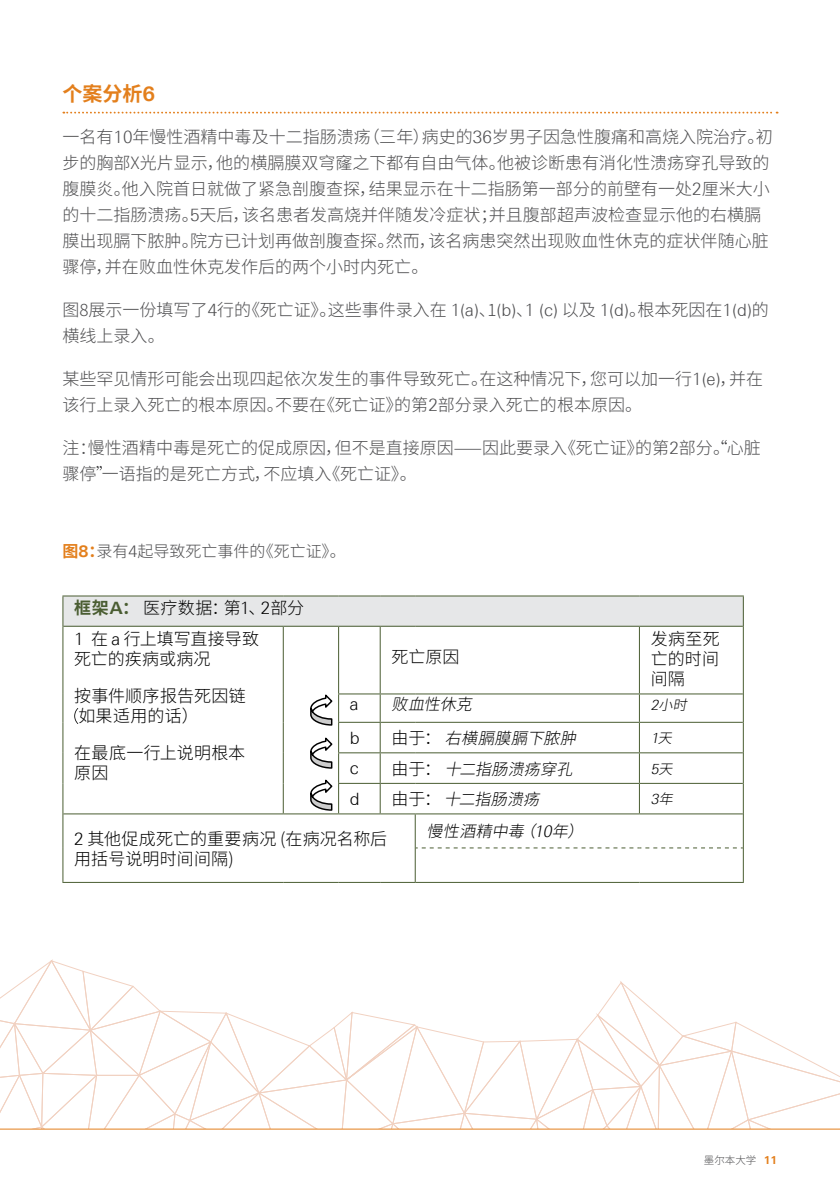
<style>
.page{position:relative;width:840px;height:1191px;background:#fff}
.page>*{position:absolute;margin:0;border:0;box-sizing:border-box;transform-origin:0 0}
.t1{font:700 20px "Source Han Sans CN";color:#e37f1c}
.t2{font:300 17px/26px "Source Han Sans CN";color:#4d4d4f}
.t3{font:300 17px/20px "Source Han Sans CN";letter-spacing:.005em;color:#000}
.t4{font:300 17px "Linotype Univers 330";color:#000}
.t5{font:italic 300 16px "Source Han Sans CN";color:#000}
.t6{font:300 16px "Source Han Sans CN";color:#4d4d4f}
.t7{font:italic 300 14px "Linotype Univers 330";color:#000}
.t8{font:italic 300 14px "Source Han Sans CN";color:#000}
.t9{font:300 10.4px "Source Han Sans CN";color:#4d4d4f}
.s1{font-family:"Linotype Univers 630"}
.s2{font-family:"Linotype Univers 330"}
.s3{font-weight:700;color:#e37f1c}
.s4{font-family:"Linotype Univers 630";font-weight:700;color:#e37f1c}
.s5{font-weight:700;color:#4a5d32}
.s6{font-family:"Linotype Univers 630";font-weight:700;color:#4a5d32}
.s7{font-style:normal;font-size:17px}
.s8{font-family:"Source Han Sans CN"}
.s9{font-family:"Linotype Univers 630";font-weight:700;font-size:11px;color:#e37f1c}
</style>
<div class="page">
<svg style="left:63px;top:112px;width:714px;height:2px"></svg>
<svg style="left:721px;top:440px;width:5px;height:4px"></svg>
<svg style="left:96px;top:466px;width:6px;height:4px"></svg>
<svg style="left:0;top:959px;width:839px;height:169px"></svg>
<hr style="left:0;top:1128px;width:839px;height:1px;background:#e37f1c">
<div style="left:63px;top:596px;width:679px;height:30px;background:#e6e7e8"></div>
<hr style="left:62px;top:595px;width:221px;height:1px;background:#4a5d32">
<hr style="left:62px;top:596px;width:1px;height:30px;background:#4a5d32">
<hr style="left:283px;top:595px;width:55px;height:1px;background:#4a5d32">
<hr style="left:338px;top:595px;width:42px;height:1px;background:#4a5d32">
<hr style="left:380px;top:595px;width:35px;height:1px;background:#4a5d32">
<hr style="left:415px;top:595px;width:224px;height:1px;background:#4a5d32">
<hr style="left:639px;top:595px;width:104px;height:1px;background:#4a5d32">
<hr style="left:742px;top:596px;width:1px;height:30px;background:#4a5d32">
<hr style="left:62px;top:626px;width:1px;height:68px;background:#4a5d32">
<svg style="left:62px;top:694px;width:1px;height:28px"></svg>
<hr style="left:62px;top:722px;width:1px;height:31px;background:#4a5d32">
<hr style="left:62px;top:753px;width:1px;height:30px;background:#4a5d32">
<hr style="left:62px;top:783px;width:1px;height:31px;background:#4a5d32">
<hr style="left:742px;top:626px;width:1px;height:68px;background:#4a5d32">
<svg style="left:742px;top:694px;width:1px;height:28px"></svg>
<hr style="left:742px;top:722px;width:1px;height:31px;background:#4a5d32">
<hr style="left:742px;top:753px;width:1px;height:30px;background:#4a5d32">
<hr style="left:742px;top:783px;width:1px;height:31px;background:#4a5d32">
<hr style="left:62px;top:814px;width:1px;height:34px;background:#4a5d32">
<hr style="left:62px;top:848px;width:1px;height:34px;background:#4a5d32">
<hr style="left:62px;top:882px;width:221px;height:1px;background:#4a5d32">
<hr style="left:283px;top:882px;width:55px;height:1px;background:#4a5d32">
<hr style="left:338px;top:882px;width:42px;height:1px;background:#4a5d32">
<hr style="left:380px;top:882px;width:35px;height:1px;background:#4a5d32">
<hr style="left:742px;top:814px;width:1px;height:34px;background:#4a5d32">
<hr style="left:742px;top:848px;width:1px;height:34px;background:#4a5d32">
<hr style="left:415px;top:882px;width:224px;height:1px;background:#4a5d32">
<hr style="left:639px;top:882px;width:104px;height:1px;background:#4a5d32">
<hr style="left:63px;top:626px;width:220px;height:1px;background:#4a5d32">
<hr style="left:282px;top:627px;width:1px;height:67px;background:#4a5d32">
<svg style="left:282px;top:694px;width:1px;height:28px"></svg>
<hr style="left:282px;top:722px;width:1px;height:31px;background:#4a5d32">
<hr style="left:282px;top:753px;width:1px;height:30px;background:#4a5d32">
<hr style="left:282px;top:783px;width:1px;height:30px;background:#4a5d32">
<hr style="left:283px;top:626px;width:55px;height:1px;background:#4a5d32">
<hr style="left:338px;top:627px;width:1px;height:66px;background:#4a5d32">
<hr style="left:338px;top:626px;width:42px;height:1px;background:#4a5d32">
<hr style="left:379px;top:627px;width:1px;height:66px;background:#4a5d32">
<hr style="left:380px;top:626px;width:35px;height:1px;background:#4a5d32">
<hr style="left:415px;top:626px;width:224px;height:1px;background:#4a5d32">
<hr style="left:638px;top:627px;width:1px;height:66px;background:#4a5d32">
<hr style="left:639px;top:626px;width:103px;height:1px;background:#4a5d32">
<hr style="left:338px;top:693px;width:42px;height:1px;background:#4a5d32">
<hr style="left:380px;top:693px;width:35px;height:1px;background:#4a5d32">
<hr style="left:415px;top:693px;width:224px;height:1px;background:#4a5d32">
<hr style="left:639px;top:693px;width:103px;height:1px;background:#4a5d32">
<svg style="left:310px;top:691px;width:29px;height:78px"></svg>
<hr style="left:338px;top:722px;width:42px;height:1px;background:#4a5d32">
<svg style="left:379px;top:694px;width:1px;height:58px"></svg>
<hr style="left:380px;top:722px;width:35px;height:1px;background:#4a5d32">
<hr style="left:415px;top:722px;width:224px;height:1px;background:#4a5d32">
<svg style="left:638px;top:694px;width:1px;height:58px"></svg>
<hr style="left:639px;top:722px;width:103px;height:1px;background:#4a5d32">
<hr style="left:338px;top:753px;width:1px;height:30px;background:#4a5d32">
<hr style="left:338px;top:752px;width:42px;height:1px;background:#4a5d32">
<hr style="left:379px;top:753px;width:1px;height:30px;background:#4a5d32">
<hr style="left:380px;top:752px;width:35px;height:1px;background:#4a5d32">
<hr style="left:415px;top:752px;width:224px;height:1px;background:#4a5d32">
<hr style="left:638px;top:753px;width:1px;height:30px;background:#4a5d32">
<hr style="left:639px;top:752px;width:103px;height:1px;background:#4a5d32">
<svg style="left:310px;top:776px;width:29px;height:37px"></svg>
<hr style="left:338px;top:783px;width:42px;height:1px;background:#4a5d32">
<svg style="left:379px;top:784px;width:1px;height:29px"></svg>
<hr style="left:380px;top:783px;width:35px;height:1px;background:#4a5d32">
<hr style="left:415px;top:783px;width:224px;height:1px;background:#4a5d32">
<svg style="left:638px;top:784px;width:1px;height:29px"></svg>
<hr style="left:639px;top:783px;width:103px;height:1px;background:#4a5d32">
<hr style="left:63px;top:813px;width:220px;height:1px;background:#4a5d32">
<hr style="left:283px;top:813px;width:55px;height:1px;background:#4a5d32">
<hr style="left:338px;top:813px;width:42px;height:1px;background:#4a5d32">
<hr style="left:380px;top:813px;width:35px;height:1px;background:#4a5d32">
<hr style="left:414px;top:814px;width:1px;height:34px;background:#4a5d32">
<hr style="left:415px;top:813px;width:224px;height:1px;background:#4a5d32">
<hr style="left:639px;top:813px;width:103px;height:1px;background:#4a5d32">
<hr style="left:414px;top:848px;width:1px;height:34px;background:#4a5d32">
<svg style="left:415px;top:847px;width:327px;height:1px"></svg>
<svg style="left:74px;top:708px;width:4px;height:16px"></svg>
<p class="t1" style="left:62px;top:82px;width:94px">个案分析<span class="s1">6</span></p>
<p class="t2" style="left:62px;top:124px;width:711px">一名有<span class="s2">10</span>年慢性酒精中毒及十二指肠溃疡（三年）病史的<span class="s2">36</span>岁男子因急性腹痛和高烧入院治疗。初步的胸部X光片显示，他的横膈膜双穹窿之下都有自由气体。他被诊断患有消化性溃疡穿孔导致的腹膜炎。他入院首日就做了紧急剖腹查探，结果显示在十二指肠第一部分的前壁有一处<span class="s2">2</span>厘米大小的十二指肠溃疡。<span class="s2">5</span>天后，该名患者发高烧并伴随发冷症状；并且腹部超声波检查显示他的右横膈膜出现膈下脓肿。院方已计划再做剖腹查探。然而，该名病患突然出现败血性休克的症状伴随心脏骤停，并在败血性休克发作后的两个小时内死亡。</p>
<p class="t2" style="left:62px;top:297px;width:707px">图8展示一份填写了<span class="s2">4</span>行的《死亡证》。这些事件录入在 <span class="s2">1(a)</span>、1<span class="s2">(b)</span>、<span class="s2">1 (c)</span> 以及 <span class="s2">1(d)</span>。根本死因在<span class="s2">1(d)</span>的横线上录入。</p>
<p class="t2" style="left:62px;top:366px;width:701px">某些罕见情形可能会出现四起依次发生的事件导致死亡。在这种情况下，您可以加一行<span class="s2">1(e)</span>，并在该行上录入死亡的根本原因。不要在《死亡证》的第<span class="s2">2</span>部分录入死亡的根本原因。</p>
<p class="t2" style="left:62px;top:435px;width:699px">注：慢性酒精中毒是死亡的促成原因，但不是直接原因——因此要录入《死亡证》的第<span class="s2">2</span>部分。心脏骤停一语指的是死亡方式，不应填入《死亡证》。</p>
<p class="t6" style="left:62px;top:542px;width:285px"><span class="s3">图</span><span class="s4">8</span><span class="s3">：</span>录有<span class="s2">4</span>起导致死亡事件的《死亡证》。</p>
<p class="t3" style="left:74px;top:592px;width:231px;line-height:31.6px"><span class="s5">框架</span><span class="s6">A</span><span class="s5">：</span>医疗数据：第<span class="s2">1</span>、<span class="s2">2</span>部分<br><span class="s2">1</span> 在 <span class="s2">a</span> 行上填写直接导致</p>
<p class="t3" style="left:74px;top:641px;width:173px;line-height:37px">死亡的疾病或病况<br>按事件顺序报告死因链</p>
<p class="t3" style="left:74px;top:698px;width:172px;line-height:37px">如果适用的话）<br>在最底一行上说明根本</p>
<p class="t3" style="left:74px;top:763px;width:36px">原因</p>
<p class="t3" style="left:650px;top:629px;width:71px;text-align:justify">发病至死亡的时间间隔</p>
<p class="t3" style="left:391px;top:647px;width:69px">死亡原因</p>
<p class="t4" style="left:350px;top:694px;width:10px">a</p>
<p class="t5" style="left:391px;top:695px;width:90px">败血性休克</p>
<p class="t8" style="left:650px;top:696px;width:44px"><span class="s2">2</span>小时</p>
<p class="t4" style="left:350px;top:727px;width:11px">b</p>
<p class="t5" style="left:391px;top:729px;width:194px"><span class="s7">由于：</span> 右横膈膜膈下脓肿</p>
<p class="t7" style="left:650px;top:730px;width:30px">1<span class="s8">天</span></p>
<p class="t4" style="left:350px;top:758px;width:10px">c</p>
<p class="t5" style="left:391px;top:760px;width:190px"><span class="s7">由于：</span> 十二指肠溃疡穿孔</p>
<p class="t7" style="left:650px;top:760px;width:30px">5<span class="s8">天</span></p>
<p class="t4" style="left:350px;top:788px;width:11px">d</p>
<p class="t5" style="left:391px;top:790px;width:157px"><span class="s7">由于：</span>十二指肠溃疡</p>
<p class="t7" style="left:650px;top:791px;width:31px">3<span class="s8">年</span></p>
<p class="t3" style="left:74px;top:829px;width:314px"><span class="s2">2</span> 其他促成死亡的重要病况 (在病况名称后用括号说明时间间隔)</p>
<p class="t5" style="left:426px;top:822px;width:166px">慢性酒精中毒（<span class="s2">1 0</span>年）</p>
<p class="t9" style="left:703px;top:1154px;width:75px">墨尔本大学 <span class="s9">11</span></p>
</div>
